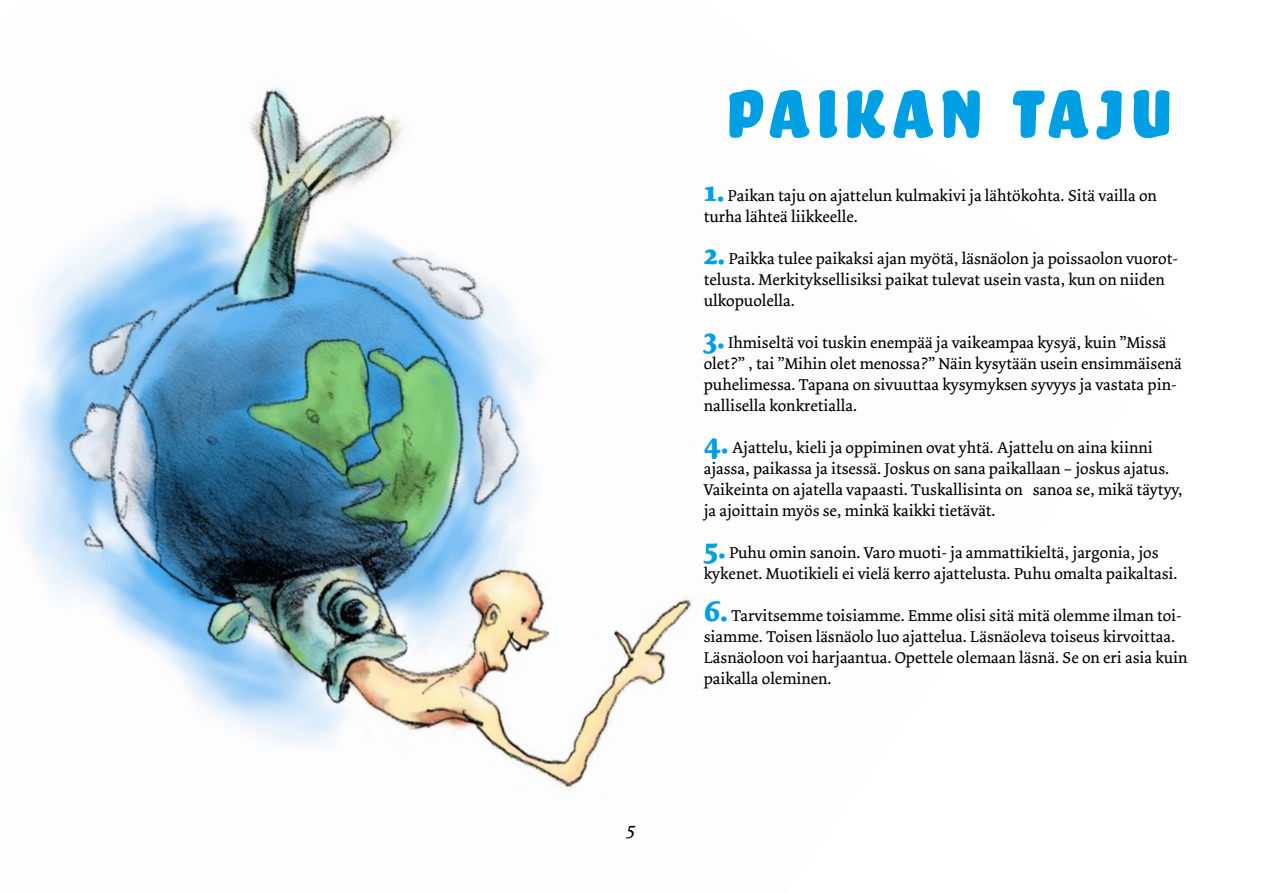
<style>
.page{position:relative;width:1263px;height:893px;background:#fff}
.page>*{position:absolute;margin:0;border:0;box-sizing:border-box;transform-origin:0 0}
.t1{font:87px "Bello Pro";letter-spacing:.075em;color:#009fe3}
.t2{font:italic 19.5px "Dolly";color:#000}
.t3{font:16.5px/21px "Dolly";color:#000}
.s1{font-weight:700;font-size:30px;color:#009fe3}
</style>
<div class="page">
<img style="left:18px;top:87px;width:675px;height:702px">
<p class="t2" style="left:627px;top:817px;width:10px">5</p>
<h1 class="t1" style="left:724px;top:46px;width:447px">PAIKAN TAJU</h1>
<p class="t3" style="left:704px;top:185px;width:455px"><span class="s1">1.</span> Paikan taju on ajattelun kulmakivi ja lähtökohta. Sitä vailla on turha lähteä liikkeelle.</p>
<p class="t3" style="left:704px;top:248px;width:476px"><span class="s1">2.</span> Paikka tulee paikaksi ajan myötä, läsnäolon ja poissaolon vuorot&shy;telusta. Merkityksellisiksi paikat tulevat usein vasta, kun on niiden ulkopuolella.</p>
<p class="t3" style="left:704px;top:332px;width:479px"><span class="s1">3.</span> Ihmiseltä voi tuskin enempää ja vaikeampaa kysyä, kuin ”Missä olet?” , tai ”Mihin olet menossa?” Näin kysytään usein ensimmäisenä puhelimessa. Tapana on sivuuttaa kysymyksen syvyys ja vastata pin&shy;nallisella konkretialla.</p>
<p class="t3" style="left:704px;top:437px;width:480px"><span class="s1">4.</span> Ajattelu, kieli ja oppiminen ovat yhtä. Ajattelu on aina kiinni ajassa, paikassa ja itsessä. Joskus on sana paikallaan – joskus ajatus.<br>Vaikeinta on ajatella vapaasti. Tuskallisinta on sanoa se, mikä täytyy, ja ajoittain myös se, minkä kaikki tietävät.</p>
<p class="t3" style="left:704px;top:542px;width:475px"><span class="s1">5.</span> Puhu omin sanoin. Varo muoti- ja ammattikieltä, jargonia, jos kykenet. Muotikieli ei vielä kerro ajattelusta. Puhu omalta paikaltasi.</p>
<p class="t3" style="left:704px;top:605px;width:485px"><span class="s1">6.</span> Tarvitsemme toisiamme. Emme olisi sitä mitä olemme ilman toi&shy;siamme. Toisen läsnäolo luo ajattelua. Läsnäoleva toiseus kirvoittaa.<br>Läsnäoloon voi harjaantua. Opettele olemaan läsnä. Se on eri asia kuin paikalla oleminen.</p>
</div>
